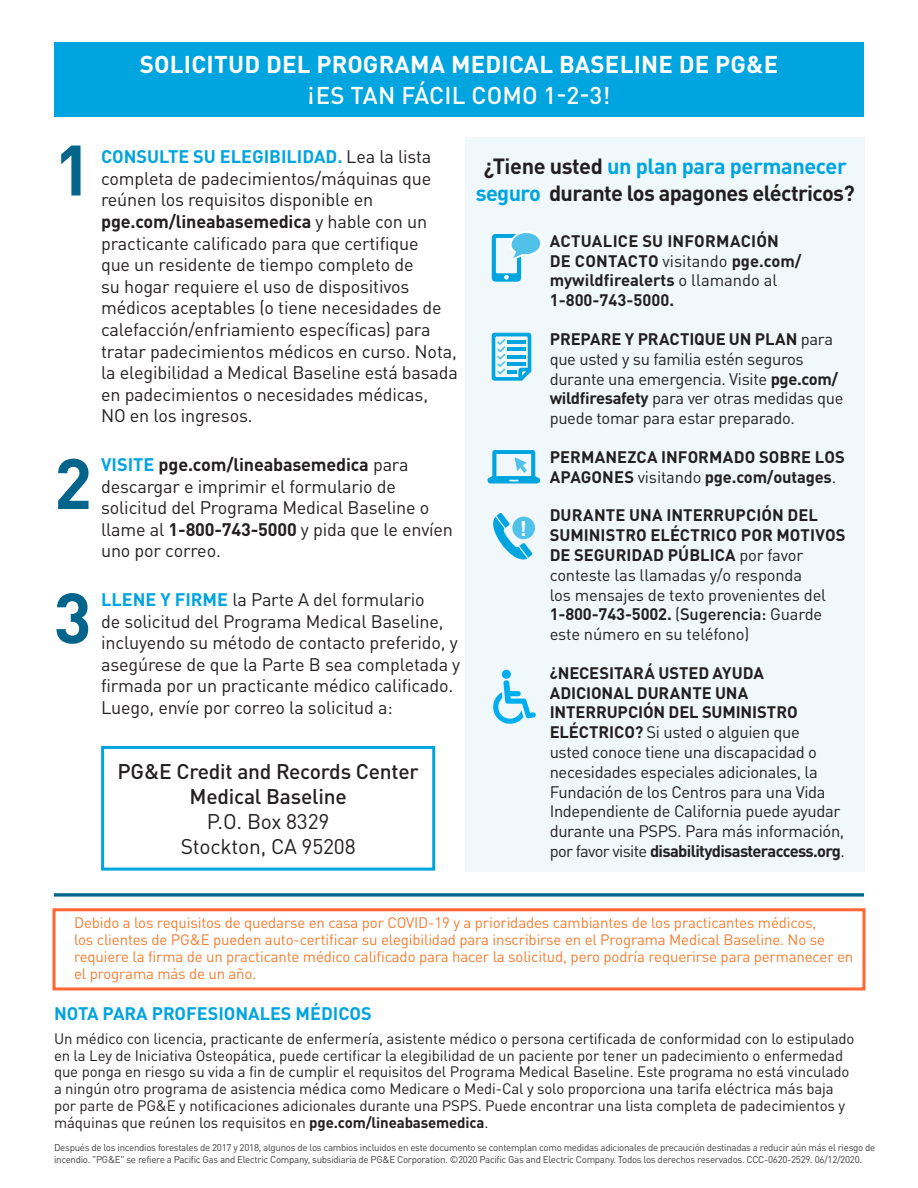
<style>
.page{position:relative;width:918px;height:1188px;background:#fff}
.page>*{position:absolute;margin:0;border:0;box-sizing:border-box;transform-origin:0 0}
.t1{font:700 70.2px "DINOT";color:#01648a}
.Body_Title{font:700 24px "DINOT";letter-spacing:.01em;color:#fff}
.Body_Title-2{font:500 24px "DINOT";letter-spacing:.01em;color:#fff}
.t2{font:700 21.75px "DINOT";letter-spacing:-.03em;color:#231f20}
.t3{font:700 21.75px "DINOT";letter-spacing:-.02em;color:#00a5df}
.Body_Copy{font:500 21px/25.2px "DINOT";letter-spacing:-.01em;color:#231f20;text-align:center}
.Body_Copy-2{font:21px "DINOT";letter-spacing:-.01em;color:#231f20}
.t4{font:700 20.85px "Arial";color:#fff}
.Body_Copy-3{font:18px/21.6px "DINOT";letter-spacing:-.01em;color:#231f20}
.Body_Copy-4{font:700 18px "DINOT";color:#00a4de}
.t5{font:16.5px/19.8px "DINOT";letter-spacing:-.02em;color:#231f20}
.t6{font:700 16.5px/19.8px "DINOT";color:#231f20}
.Body_Copy-5{font:15px/16.8px "DINOT";letter-spacing:-.01em;color:#231f20}
.Body_Copy-6{font:15px/16.8px "DINOT";letter-spacing:-.01em;color:#f47d31}
.disclaimer{font:9.75px/11.7px "DINOT";letter-spacing:-.03em;color:#3e3e3f}
.s1{font-weight:700;color:#00a4de}
.s2{font-weight:700}
.s3{color:#231f20}
.s4{color:#00a5df}
.s5{font-weight:400}
.s6{font-weight:500}
</style>
<div class="page">
<div style="left:465px;top:138px;width:400px;height:734px;background:#f0f8fc"></div>
<svg style="left:492px;top:231px;width:51px;height:51px"></svg>
<svg style="left:492px;top:333px;width:39px;height:48px"></svg>
<svg style="left:488px;top:450px;width:52px;height:34px"></svg>
<svg style="left:493px;top:513px;width:40px;height:47px"></svg>
<div style="left:512px;top:517px;width:23px;height:22px;background:#50c2ea;border-radius:50%"></div>
<svg style="left:493px;top:680px;width:43px;height:44px"></svg>
<div style="left:502px;top:670px;width:9px;height:9px;background:#00aeef;border-radius:50%"></div>
<div style="left:54px;top:42px;width:810px;height:75px;background:#00a4de"></div>
<svg style="left:54px;top:893px;width:810px;height:4px;background:#287b9c"></svg>
<div style="left:101px;top:746px;width:334px;height:125px;border:3px solid #00a4de"></div>
<div style="left:52px;top:908px;width:814px;height:82px;border:3px solid #f63"></div>
<p class="Body_Title" style="left:140px;top:49px;width:640px">SOLICITUD DEL PROGRAMA MEDICAL BASELINE DE PG&amp;E</p>
<p class="Body_Title-2" style="left:308px;top:80px;width:304px">¡ES TAN FÁCIL COMO 1-2-3!</p>
<p class="t1" style="left:54px;top:124px;width:40px">1</p>
<p class="t1" style="left:54px;top:438px;width:40px">2</p>
<p class="t1" style="left:54px;top:572px;width:40px">3</p>
<p class="Body_Copy-3" style="left:101px;top:146px;width:358px"><span class="s1">CONSULTE SU ELEGIBILIDAD.</span> Lea la lista completa de padecimientos/máquinas que reúnen los requisitos disponible en <span class="s2">pge.com/lineabasemedica</span> y hable con un practicante calificado para que certifique<br>que un residente de tiempo completo de<br>su hogar requiere el uso de dispositivos médicos aceptables (o tiene necesidades de calefacción/enfriamiento específicas) para tratar padecimientos médicos en curso. Nota, la elegibilidad a Medical Baseline está basada en padecimientos o necesidades médicas,<br>NO en los ingresos.</p>
<p class="Body_Copy-3" style="left:101px;top:453px;width:354px"><span class="s1">VISITE</span> <span class="s2">pge.com/lineabasemedica</span> para descargar e imprimir el formulario de solicitud del Programa Medical Baseline o llame al <span class="s2">1-800-743-5000</span> y pida que le envíen uno por correo.</p>
<p class="Body_Copy-3" style="left:101px;top:588px;width:361px"><span class="s1">LLENE Y FIRME</span> la Parte A del formulario<br>de solicitud del Programa Medical Baseline, incluyendo su método de contacto preferido, y asegúrese de que la Parte B sea completada y firmada por un practicante médico calificado.<br>Luego, envíe por correo la solicitud a:</p>
<p class="Body_Copy" style="left:118px;top:758px;width:303px">PG&amp;E Credit and Records Center<br>Medical Baseline</p>
<p class="Body_Copy-2" style="left:207px;top:808px;width:124px">P.O. Box 8329</p>
<p class="Body_Copy-2" style="left:181px;top:833px;width:176px">Stockton, CA 95208</p>
<p class="t3" style="left:484px;top:152px;width:365px"><span class="s3">¿Tiene usted</span> un plan para permanecer</p>
<p class="t2" style="left:476px;top:178px;width:381px"><span class="s4">seguro</span> durante los apagones eléctricos?</p>
<p class="t4" style="left:520px;top:513px;width:8px">!</p>
<p class="t6" style="left:550px;top:231px;width:253px">ACTUALICE SU INFORMACIÓN<br>DE CONTACTO <span class="s5">visitando</span> pge.com/ mywildfirealerts <span class="s5">o llamando al<br></span>1-800-743-5000.</p>
<p class="t5" style="left:550px;top:329px;width:295px"><span class="s2">PREPARE Y PRACTIQUE UN PLAN</span> para que usted y su familia estén seguros durante una emergencia. Visite <span class="s2">pge.com/ wildfiresafety</span> para ver otras medidas que puede tomar para estar preparado.</p>
<p class="t6" style="left:550px;top:447px;width:297px">PERMANEZCA INFORMADO SOBRE LOS<br>APAGONES <span class="s5">visitando</span> pge.com/outages<span class="s5">.</span></p>
<p class="t5" style="left:550px;top:505px;width:297px"><span class="s2">DURANTE UNA INTERRUPCIÓN DEL SUMINISTRO ELÉCTRICO POR MOTIVOS DE SEGURIDAD PÚBLICA</span> por favor conteste las llamadas y/o responda<br>los mensajes de texto provenientes del <span class="s2">1-800-743-5002.</span> (<span class="s6">Sugerencia:</span> Guarde este número en su teléfono)</p>
<p class="t5" style="left:550px;top:663px;width:297px"><span class="s2">¿NECESITARÁ USTED AYUDA ADICIONAL DURANTE UNA INTERRUPCIÓN DEL SUMINISTRO ELÉCTRICO?</span> Si usted o alguien que<br>usted conoce tiene una discapacidad o necesidades especiales adicionales, la Fundación de los Centros para una Vida Independiente de California puede ayudar durante una PSPS. Para más información, por favor visite <span class="s2">disabilitydisasteraccess.org</span>.</p>
<p class="Body_Copy-6" style="left:74px;top:914px;width:781px">Debido a los requisitos de quedarse en casa por COVID-19 y a prioridades cambiantes de los practicantes médicos,<br>los clientes de PG&amp;E pueden auto-certificar su elegibilidad para inscribirse en el Programa Medical Baseline. No se requiere la firma de un practicante médico calificado para hacer la solicitud, pero podría requerirse para permanecer en el programa más de un año.</p>
<p class="Body_Copy-4" style="left:54px;top:1002px;width:319px">NOTA PARA PROFESIONALES MÉDICOS</p>
<p class="Body_Copy-5" style="left:54px;top:1030px;width:802px">Un médico con licencia, practicante de enfermería, asistente médico o persona certificada de conformidad con lo estipulado en la Ley de Iniciativa Osteopática, puede certificar la elegibilidad de un paciente por tener un padecimiento o enfermedad que ponga en riesgo su vida a fin de cumplir el requisitos del Programa Medical Baseline. Este programa no está vinculado a ningún otro programa de asistencia médica como Medicare o Medi-Cal y solo proporciona una tarifa eléctrica más baja por parte de PG&amp;E y notificaciones adicionales durante una PSPS. Puede encontrar una lista completa de padecimientos y máquinas que reúnen los requisitos en <span class="s2">pge.com/lineabasemedica</span>.</p>
<p class="disclaimer" style="left:54px;top:1141px;width:823px">Después de los incendios forestales de 2017 y 2018, algunos de los cambios incluidos en este documento se contemplan como medidas adicionales de precaución destinadas a reducir aún más el riesgo de incendio. "PG&amp;E" se refiere a Pacific Gas and Electric Company, subsidiaria de PG&amp;E Corporation. ©2020 Pacific Gas and Electric Company. Todos los derechos reservados. CCC-0620-2529. 06/12/2020.</p>
</div>
